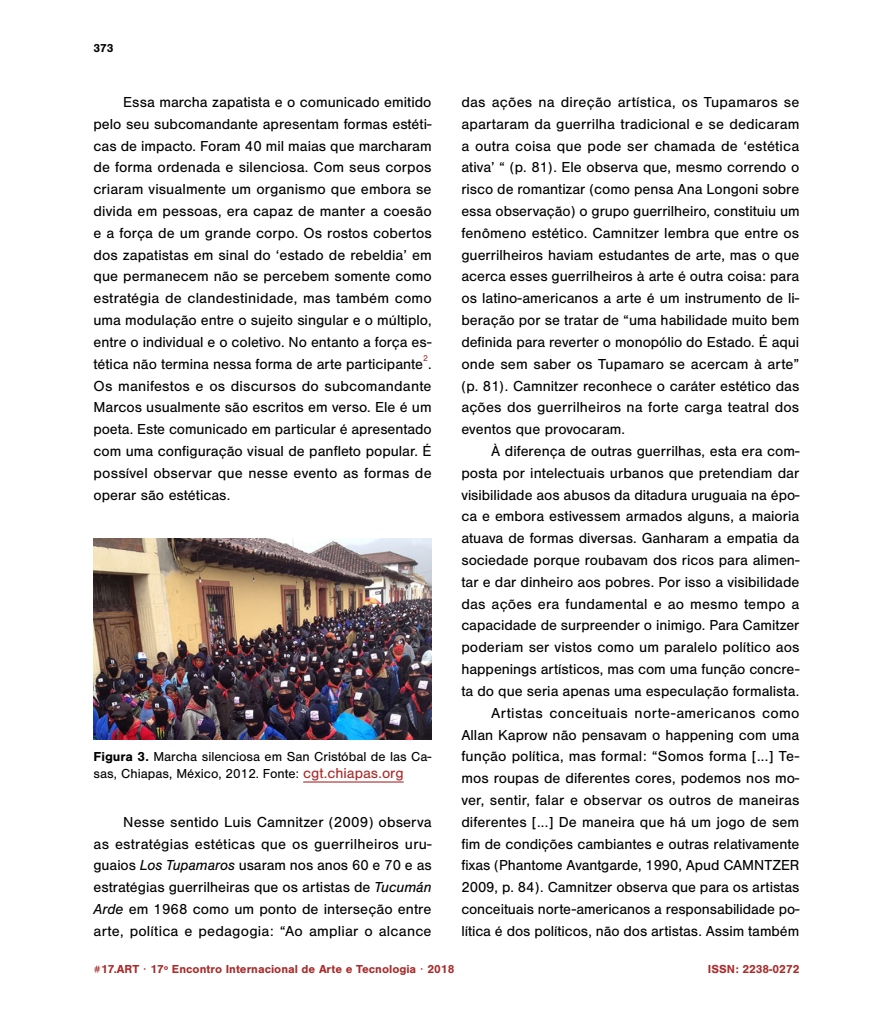
<style>
.page{position:relative;width:893px;height:1021px;background:#fff}
.page>*{position:absolute;margin:0;border:0;box-sizing:border-box;transform-origin:0 0}
.t1{font:15px/21.8px "Nimbus San";color:#000;text-align:justify}
.t2{font:13.5px/16.8px "Nimbus San";color:#000}
.t3{font:700 12px "Nimbus San";color:#aa2b2b}
.t4{font:700 12px "Nimbus San";color:#000}
.t5{font:8.7px "Nimbus San";color:#aa2b2b}
.s1{font-weight:700}
.s2{font-size:15px;color:#aa2b2b}
.s3{font-style:italic}
</style>
<div class="page">
<hr style="left:303px;top:781px;width:101px;height:1px;background:#aa2b2b">
<img style="left:94px;top:538px;width:338px;height:201px">
<p class="t4" style="left:94px;top:42px;width:22px">373</p>
<p class="t1" style="left:94px;top:91px;width:340px;text-indent:30px">Essa marcha zapatista e o comunicado emitido pelo seu subcomandante apresentam formas estéti&shy;cas de impacto. Foram 40 mil maias que marcharam de forma ordenada e silenciosa. Com seus corpos criaram visualmente um organismo que embora se divida em pessoas, era capaz de manter a coesão e a força de um grande corpo. Os rostos cobertos dos zapatistas em sinal do ‘estado de rebeldia’ em que permanecem não se percebem somente como estratégia de clandestinidade, mas também como uma modulação entre o sujeito singular e o múltiplo, entre o individual e o coletivo. No entanto a força es&shy;tética não termina nessa forma de arte participante .</p>
<p class="t5" style="left:423px;top:353px;width:6px">2</p>
<p class="t1" style="left:94px;top:375px;width:340px">Os manifestos e os discursos do subcomandante Marcos usualmente são escritos em verso. Ele é um poeta. Este comunicado em particular é apresentado com uma configuração visual de panfleto popular. É possível observar que nesse evento as formas de operar são estéticas.</p>
<p class="t2" style="left:94px;top:748px;width:340px"><span class="s1">Figura 3.</span> Marcha silenciosa em San Cristóbal de las Ca&shy;sas, Chiapas, México, 2012. Fonte: <span class="s2">cgt.chiapas.org</span></p>
<p class="t1" style="left:94px;top:811px;width:340px;text-indent:30px">Nesse sentido Luis Camnitzer (2009) observa as estratégias estéticas que os guerrilheiros uru&shy;guaios <span class="s3">Los Tupamaros</span> usaram nos anos 60 e 70 e as estratégias guerrilheiras que os artistas de <span class="s3">Tucumán Arde</span> em 1968 como um ponto de interseção entre arte, política e pedagogia: “Ao ampliar o alcance</p>
<p class="t1" style="left:461px;top:91px;width:340px">das ações na direção artística, os Tupamaros se apartaram da guerrilha tradicional e se dedicaram a outra coisa que pode ser chamada de ‘estética ativa’ “ (p. 81). Ele observa que, mesmo correndo o risco de romantizar (como pensa Ana Longoni sobre essa observação) o grupo guerrilheiro, constituiu um fenômeno estético. Camnitzer lembra que entre os guerrilheiros haviam estudantes de arte, mas o que acerca esses guerrilheiros à arte é outra coisa: para os latino-americanos a arte é um instrumento de li&shy;beração por se tratar de “uma habilidade muito bem definida para reverter o monopólio do Estado. É aqui onde sem saber os Tupamaro se acercam à arte” (p. 81). Camnitzer reconhece o caráter estético das ações dos guerrilheiros na forte carga teatral dos eventos que provocaram.</p>
<p class="t1" style="left:461px;top:440px;width:340px;text-align:right">À diferença de outras guerrilhas, esta era com&shy;posta por intelectuais urbanos que pretendiam dar visibilidade aos abusos da ditadura uruguaia na épo&shy;ca e embora estivessem armados alguns, a maioria atuava de formas diversas. Ganharam a empatia da sociedade porque roubavam dos ricos para alimen&shy;tar e dar dinheiro aos pobres. Por isso a visibilidade das ações era fundamental e ao mesmo tempo a capacidade de surpreender o inimigo. Para Camitzer poderiam ser vistos como um paralelo político aos happenings artísticos, mas com uma função concre&shy;ta do que seria apenas uma especulação formalista.<br>Artistas conceituais norte-americanos como Allan Kaprow não pensavam o happening com uma função política, mas formal: “Somos forma [...] Te&shy;mos roupas de diferentes cores, podemos nos mo&shy;ver, sentir, falar e observar os outros de maneiras diferentes [...] De maneira que há um jogo de sem fim de condições cambiantes e outras relativamente fixas (Phantome Avantgarde, 1990, Apud CAMNTZER 2009, p. 84). Camnitzer observa que para os artistas conceituais norte-americanos a responsabilidade po&shy;lítica é dos políticos, não dos artistas. Assim também</p>
<p class="t3" style="left:94px;top:962px;width:362px">#17.ART <sup>•</sup> 17º Encontro Internacional de Arte e Tecnologia <sup>•</sup> 2018</p>
<p class="t3" style="left:708px;top:962px;width:93px">ISSN: 2238-0272</p>
</div>
